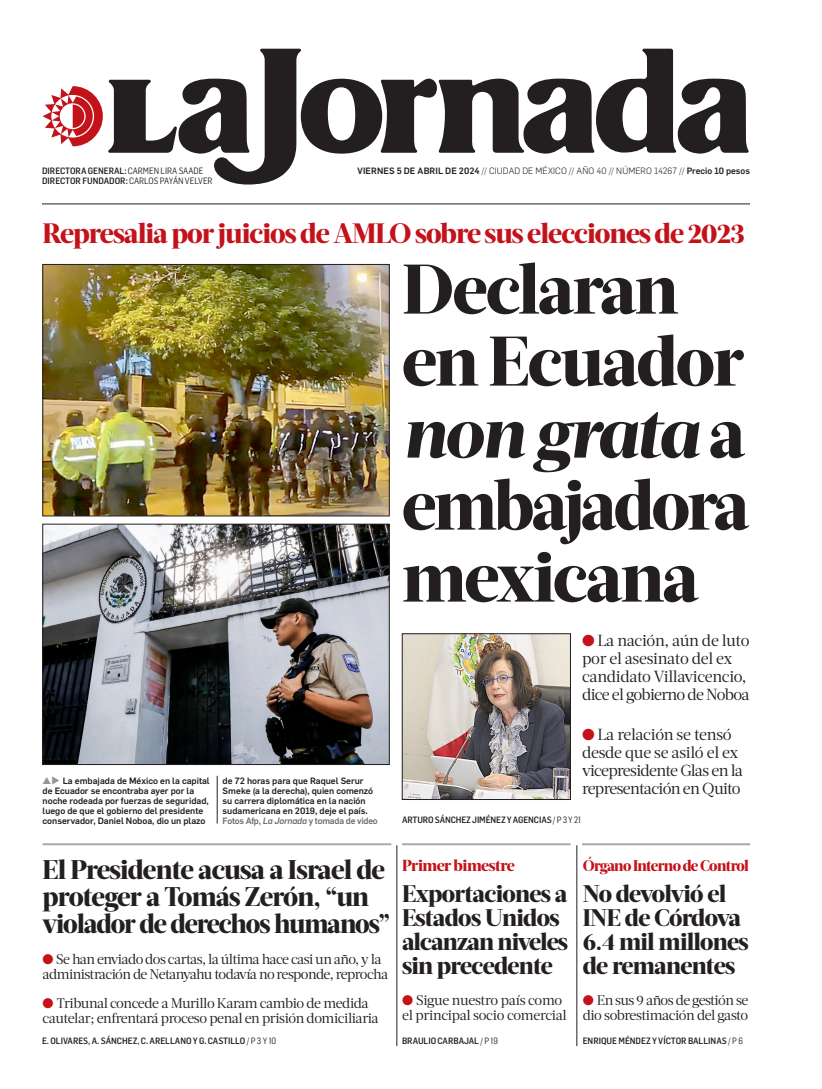
<style>
.page{position:relative;width:822px;height:1089px;background:#fff}
.page>*{position:absolute;margin:0;border:0;box-sizing:border-box;transform-origin:0 0}
.BALAZO_ROJO_25{font:800 70px/72px "Acta Headline";letter-spacing:-.03em;color:#231f20}
.BALAZO_ROJO_25-2{font:800 28px "Acta Headline";letter-spacing:-.035em;color:#c4121a}
.AVISO_18{font:800 27px/27px "Acta Headline";letter-spacing:-.04em;color:#231f20}
.AVISO_18-2{font:800 24px/24px "Acta Headline";letter-spacing:-.03em;color:#231f20}
.SUMARIO_17{font:16px/18px "Acta Deck";letter-spacing:-.035em;color:#231f20}
.BALAZO_ROJO_16{font:800 16px "Acta Headline";letter-spacing:-.03em;color:#c4121a}
.BALAZO_ROJO_16-2{font:800 15.5px "Acta Headline";letter-spacing:-.045em;color:#c4121a}
.SUMARIO_17-2{font:14px/15px "Acta Deck";letter-spacing:-.035em;color:#231f20}
.PIE_DE_FOTO_SIN_PLEC{font:500 9px/10px "Flama";color:#231f20}
.CREDITO_PORTADA{font:500 9px "Flama Semicond";color:#231f20}
.FECHA_AÑO_NUM_PORTAD{font:300 9px "Flama";letter-spacing:.01em;color:#231f20}
.s1{font-weight:400}
.s2{font-weight:500}
.s3{color:#939598}
.s4{color:#6c6d70}
.s5{font-style:italic;color:#6c6d70}
.s6{color:#c4121a}
.s7{font-style:italic}
</style>
<div class="page">
<svg style="left:43px;top:49px;width:706px;height:136px"></svg>
<hr style="left:42px;top:204px;width:708px;height:1px;background:#231f20">
<hr style="left:397px;top:845px;width:1px;height:201px;background:#231f20">
<hr style="left:577px;top:845px;width:1px;height:201px;background:#231f20">
<img style="left:45px;top:266px;width:342px;height:248px">
<div style="left:43px;top:264px;width:346px;height:252px;border:1px solid #231f20"></div>
<img style="left:45px;top:526px;width:342px;height:237px">
<div style="left:43px;top:524px;width:346px;height:241px;border:1px solid #231f20"></div>
<hr style="left:217px;top:776px;width:1px;height:47px;background:#231f20">
<hr style="left:42px;top:843px;width:349px;height:2px;background:#a8a9ad">
<hr style="left:402px;top:843px;width:169px;height:2px;background:#a8a9ad">
<hr style="left:582px;top:843px;width:168px;height:2px;background:#a8a9ad">
<img style="left:404px;top:636px;width:165px;height:162px">
<div style="left:402px;top:634px;width:169px;height:166px;border:1px solid #231f20"></div>
<p class="CREDITO_PORTADA" style="left:42px;top:165px;width:163px">DIRECTORA GENERAL: <span class="s1">CARMEN LIRA SAADE</span></p>
<p class="FECHA_AÑO_NUM_PORTAD" style="left:358px;top:164px;width:394px"><span class="s2">VIERNES 5 DE ABRIL DE 2024</span> // CIUDAD DE MÉXICO // AÑO 40 // NÚMERO 14267 // <span class="s2">Precio 10 pesos</span></p>
<p class="CREDITO_PORTADA" style="left:42px;top:175px;width:172px">DIRECTOR FUNDADOR: <span class="s1">CARLOS PAYÁN VELVER</span></p>
<p class="BALAZO_ROJO_25-2" style="left:43px;top:217px;width:704px">Represalia por juicios de AMLO sobre sus elecciones de 2023</p>
<p class="PIE_DE_FOTO_SIN_PLEC" style="left:43px;top:775px;width:169px"><span class="s3">▲◆</span> La embajada de México en la capital de Ecuador se encontraba ayer por la noche rodeada por fuerzas de seguridad, luego de que el gobierno del presidente conservador, Daniel Noboa, dio un plazo</p>
<p class="PIE_DE_FOTO_SIN_PLEC" style="left:223px;top:775px;width:157px">de 72 horas para que Raquel Serur Smeke (a la derecha), quien comenzó su carrera diplomática en la nación sudamericana en 2019, deje el país.<br><span class="s4">Fotos Afp,</span> <span class="s5">La Jornada</span> <span class="s4">y tomada de video</span></p>
<p class="AVISO_18" style="left:43px;top:856px;width:349px">El Presidente acusa a Israel de proteger a Tomás Zerón, “un violador de derechos humanos”</p>
<p class="SUMARIO_17-2" style="left:43px;top:951px;width:347px"><span class="s6">●</span> Se han enviado dos cartas, la última hace casi un año, y la administración de Netanyahu todavía no responde, reprocha</p>
<p class="SUMARIO_17-2" style="left:43px;top:995px;width:338px"><span class="s6">●</span> Tribunal concede a Murillo Karam cambio de medida cautelar; enfrentará proceso penal en prisión domiciliaria</p>
<p class="CREDITO_PORTADA" style="left:42px;top:1035px;width:236px">E. OLIVARES, A. SÁNCHEZ, C. ARELLANO Y G. CASTILLO <span class="s1">/ P 3 Y 10</span></p>
<p class="BALAZO_ROJO_25" style="left:402px;top:254px;width:349px">Declaran en Ecuador <span class="s7">non grata</span> a embajadora mexicana</p>
<p class="SUMARIO_17" style="left:582px;top:631px;width:169px"><span class="s6">●</span> La nación, aún de luto por el asesinato del ex candidato Villavicencio, dice el gobierno de Noboa</p>
<p class="SUMARIO_17" style="left:582px;top:726px;width:163px"><span class="s6">●</span> La relación se tensó desde que se asiló el ex vicepresidente Glas en la representación en Quito</p>
<p class="CREDITO_PORTADA" style="left:402px;top:814px;width:181px">ARTURO SÁNCHEZ JIMÉNEZ Y AGENCIAS <span class="s1">/ P 3 Y 21</span></p>
<p class="BALAZO_ROJO_16" style="left:402px;top:856px;width:114px">Primer bimestre</p>
<p class="BALAZO_ROJO_16-2" style="left:583px;top:857px;width:168px">Órgano Interno de Control</p>
<p class="AVISO_18-2" style="left:402px;top:882px;width:168px">Exportaciones a<br>Estados Unidos alcanzan niveles sin precedente</p>
<p class="AVISO_18-2" style="left:583px;top:882px;width:168px">No devolvió el<br>INE de Córdova<br>6.4 mil millones de remanentes</p>
<p class="SUMARIO_17-2" style="left:402px;top:993px;width:166px"><span class="s6">●</span> Sigue nuestro país como el principal socio comercial</p>
<p class="SUMARIO_17-2" style="left:583px;top:993px;width:167px"><span class="s6">●</span> En sus 9 años de gestión se dio sobrestimación del gasto</p>
<p class="CREDITO_PORTADA" style="left:402px;top:1035px;width:97px">BRAULIO CARBAJAL <span class="s1">/ P 19</span></p>
<p class="CREDITO_PORTADA" style="left:583px;top:1035px;width:162px">ENRIQUE MÉNDEZ Y VÍCTOR BALLINAS <span class="s1">/ P 6</span></p>
</div>
